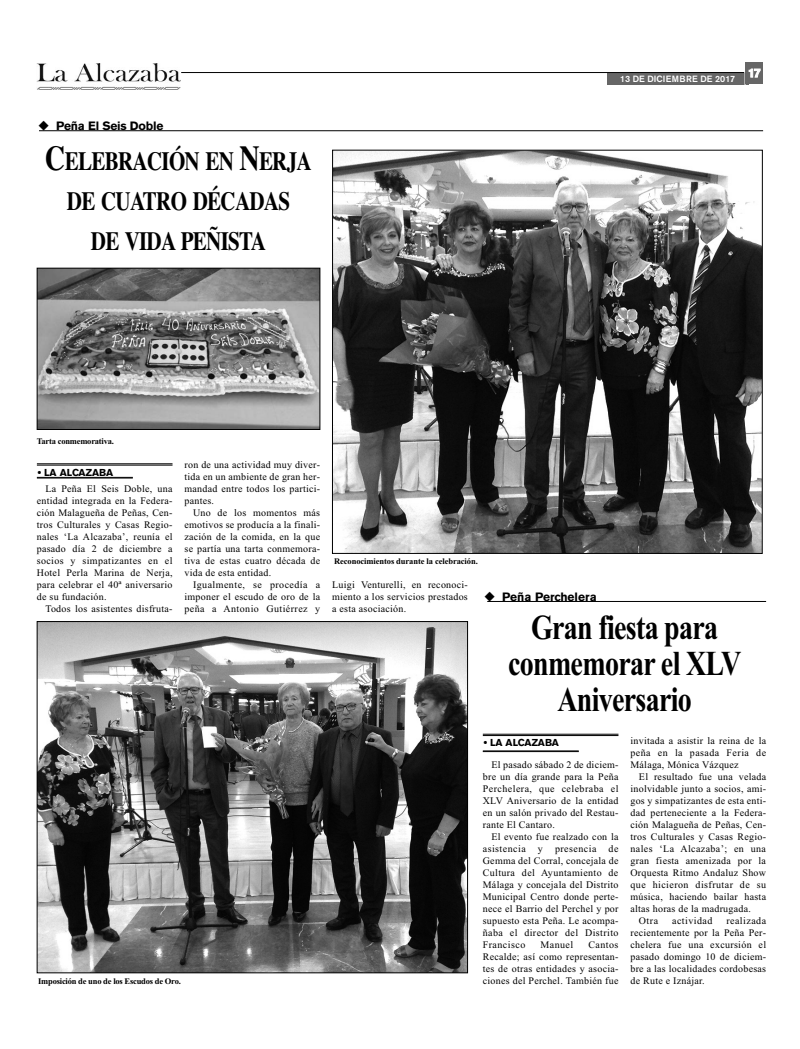
<style>
.page{position:relative;width:800px;height:1049px;background:#fff}
.page>*{position:absolute;margin:0;border:0;box-sizing:border-box;transform-origin:0 0}
.t1{font:700 35px/36px "Times New Roman";letter-spacing:-.025em;color:#000;text-align:center;scale:.8 1}
.t2{font:700 26.2px/40px "Times";letter-spacing:-.035em;color:#000;text-align:center;scale:.8 1}
.t3{font:700 12px "Akzidenz Grotesk BE";letter-spacing:-.015em;color:#000}
.t4{font:10px/12px "Times New Roman";letter-spacing:.025em;color:#000;text-align:justify}
.t5{font:10px "Times New Roman";letter-spacing:.045em;color:#000}
.t6{font:700 10px "Akzidenz Grotesk BE";color:#000}
.t7{font:500 9px "Akzidenz Grotesk BE";color:#fff}
.t8{font:700 8.5px "Times New Roman";letter-spacing:-.025em;color:#000}
.s1{font-size:35px}
</style>
<div class="page">
<hr style="left:39px;top:131px;width:724px;height:1px;background:#000">
<hr style="left:37px;top:463px;width:135px;height:1px;background:#000">
<hr style="left:37px;top:465px;width:135px;height:1px;background:#000">
<hr style="left:37px;top:477px;width:96px;height:1px;background:#000">
<hr style="left:37px;top:478px;width:96px;height:1px;background:#000">
<img style="left:39px;top:270px;width:279px;height:158px">
<div style="left:37px;top:268px;width:283px;height:162px;border:1px solid #000"></div>
<img style="left:334px;top:152px;width:426px;height:400px">
<hr style="left:482px;top:734px;width:136px;height:1px;background:#000">
<hr style="left:482px;top:735px;width:136px;height:1px;background:#000">
<hr style="left:482px;top:751px;width:96px;height:1px;background:#000">
<hr style="left:487px;top:601px;width:279px;height:1px;background:#000">
<img style="left:39px;top:623px;width:426px;height:348px">
<div style="left:37px;top:621px;width:430px;height:352px;border:1px solid #000"></div>
<div style="left:607px;top:73px;width:141px;height:11px;background:#666"></div>
<hr style="left:181px;top:72px;width:563px;height:1px;background:#000">
<svg style="left:744px;top:72px;width:1px;height:13px"></svg>
<div style="left:745px;top:63px;width:18px;height:21px;background:#666"></div>
<div style="left:37px;top:60px;width:144px;height:31px;background:linear-gradient(to right,#fff,#fff)"></div>
<img style="left:37px;top:64px;width:143px;height:25px">
<p class="t3" style="left:38px;top:121px;width:127px">◆ Peña El Seis Doble</p>
<p class="t2" style="left:45px;top:141px;width:334px"><span class="s1">C</span>ELEBRACIÓN EN <span class="s1">N</span>ERJA<br>DE CUATRO DÉCADAS<br>DE VIDA PEÑISTA</p>
<p class="t7" style="left:620px;top:76px;width:142px">13 DE DICIEMBRE DE 2017 <sup>17</sup></p>
<p class="t8" style="left:37px;top:436px;width:79px">Tarta conmemorativa.</p>
<p class="t6" style="left:38px;top:468px;width:77px">• LA ALCAZABA</p>
<p class="t4" style="left:45px;top:483px;width:129px">La Peña El Seis Doble, una</p>
<p class="t4" style="left:37px;top:495px;width:137px">entidad integrada en la Federa-</p>
<p class="t4" style="left:37px;top:507px;width:137px">ción Malagueña de Peñas, Cen-</p>
<p class="t4" style="left:37px;top:519px;width:137px">tros Culturales y Casas Regio-</p>
<p class="t4" style="left:37px;top:531px;width:137px">nales ‘La Alcazaba’, reunía el</p>
<p class="t4" style="left:37px;top:543px;width:137px">pasado día 2 de diciembre a</p>
<p class="t4" style="left:37px;top:555px;width:137px">socios y simpatizantes en el</p>
<p class="t4" style="left:37px;top:567px;width:137px">Hotel Perla Marina de Nerja,</p>
<p class="t4" style="left:37px;top:579px;width:137px">para celebrar el 40ª aniversario</p>
<p class="t4" style="left:37px;top:591px;width:71px">de su fundación.</p>
<p class="t4" style="left:45px;top:603px;width:129px">Todos los asistentes disfruta-</p>
<p class="t4" style="left:184px;top:459px;width:137px">ron de una actividad muy diver-</p>
<p class="t4" style="left:184px;top:471px;width:137px">tida en un ambiente de gran her-</p>
<p class="t4" style="left:184px;top:483px;width:137px">mandad entre todos los partici-</p>
<p class="t4" style="left:184px;top:495px;width:31px">pantes.</p>
<p class="t4" style="left:193px;top:507px;width:128px">Uno de los momentos más</p>
<p class="t4" style="left:184px;top:519px;width:137px">emotivos se producía a la finali-</p>
<p class="t4" style="left:184px;top:531px;width:137px">zación de la comida, en la que</p>
<p class="t4" style="left:184px;top:543px;width:137px">se partía una tarta conmemora-</p>
<p class="t4" style="left:184px;top:555px;width:137px">tiva de estas cuatro década de</p>
<p class="t4" style="left:184px;top:567px;width:88px">vida de esta entidad.</p>
<p class="t5" style="left:193px;top:579px;width:129px">Igualmente, se procedía a</p>
<p class="t4" style="left:184px;top:591px;width:137px">imponer el escudo de oro de la</p>
<p class="t5" style="left:184px;top:603px;width:137px">peña a Antonio Gutiérrez y</p>
<p class="t8" style="left:38px;top:976px;width:144px">Imposición de uno de los Escudos de Oro.</p>
<p class="t8" style="left:334px;top:556px;width:145px">Reconocimientos durante la celebración.</p>
<p class="t4" style="left:332px;top:579px;width:137px">Luigi Venturelli, en reconoci&shy;miento a los servicios prestados a esta asociación.</p>
<p class="t3" style="left:483px;top:592px;width:114px">◆ Peña Perchelera</p>
<p class="t1" style="left:508px;top:609px;width:293px">Gran fiesta para conmemorar el XLV<br>Aniversario</p>
<p class="t6" style="left:483px;top:739px;width:77px">• LA ALCAZABA</p>
<p class="t4" style="left:491px;top:759px;width:129px">El pasado sábado 2 de diciem-</p>
<p class="t4" style="left:482px;top:771px;width:137px">bre un día grande para la Peña</p>
<p class="t5" style="left:482px;top:783px;width:137px">Perchelera, que celebraba el</p>
<p class="t4" style="left:482px;top:795px;width:137px">XLV Aniversario de la entidad</p>
<p class="t4" style="left:482px;top:807px;width:137px">en un salón privado del Restau-</p>
<p class="t4" style="left:482px;top:819px;width:74px">rante El Cantaro.</p>
<p class="t4" style="left:491px;top:831px;width:129px">El evento fue realzado con la</p>
<p class="t5" style="left:482px;top:843px;width:137px">asistencia y presencia de</p>
<p class="t4" style="left:482px;top:855px;width:137px">Gemma del Corral, concejala de</p>
<p class="t4" style="left:482px;top:867px;width:137px">Cultura del Ayuntamiento de</p>
<p class="t4" style="left:482px;top:879px;width:137px">Málaga y concejala del Distrito</p>
<p class="t4" style="left:482px;top:891px;width:137px">Municipal Centro donde perte-</p>
<p class="t4" style="left:482px;top:903px;width:137px">nece el Barrio del Perchel y por</p>
<p class="t4" style="left:482px;top:915px;width:137px">supuesto esta Peña. Le acompa-</p>
<p class="t4" style="left:482px;top:927px;width:137px">ñaba el director del Distrito</p>
<p class="t5" style="left:482px;top:939px;width:44px">Francisco</p>
<p class="t4" style="left:540px;top:939px;width:34px">Manuel</p>
<p class="t4" style="left:482px;top:939px;width:137px;text-indent:106px">Cantos Recalde; así como representan&shy;tes de otras entidades y asocia&shy;ciones del Perchel. También fue</p>
<p class="t4" style="left:630px;top:735px;width:137px">invitada a asistir la reina de la</p>
<p class="t5" style="left:630px;top:747px;width:137px">peña en la pasada Feria de</p>
<p class="t4" style="left:630px;top:759px;width:110px">Málaga, Mónica Vázquez</p>
<p class="t4" style="left:638px;top:771px;width:129px">El resultado fue una velada</p>
<p class="t4" style="left:630px;top:783px;width:137px">inolvidable junto a socios, ami-</p>
<p class="t4" style="left:630px;top:795px;width:137px">gos y simpatizantes de esta enti-</p>
<p class="t4" style="left:630px;top:807px;width:137px">dad perteneciente a la Federa-</p>
<p class="t4" style="left:630px;top:819px;width:137px">ción Malagueña de Peñas, Cen-</p>
<p class="t4" style="left:630px;top:831px;width:137px">tros Culturales y Casas Regio-</p>
<p class="t4" style="left:630px;top:843px;width:137px">nales ‘La Alcazaba’; en una</p>
<p class="t4" style="left:630px;top:855px;width:137px">gran fiesta amenizada por la</p>
<p class="t4" style="left:630px;top:867px;width:137px">Orquesta Ritmo Andaluz Show</p>
<p class="t5" style="left:630px;top:879px;width:137px">que hicieron disfrutar de su</p>
<p class="t4" style="left:630px;top:891px;width:137px">música, haciendo bailar hasta</p>
<p class="t4" style="left:630px;top:903px;width:122px">altas horas de la madrugada.</p>
<p class="t4" style="left:638px;top:915px;width:21px">Otra</p>
<p class="t5" style="left:672px;top:915px;width:42px">actividad</p>
<p class="t4" style="left:630px;top:915px;width:137px;text-indent:96px">realizada recientemente por la Peña Per&shy;chelera fue una excursión el pasado domingo 10 de diciem&shy;bre a las localidades cordobesas de Rute e Iznájar.</p>
</div>
